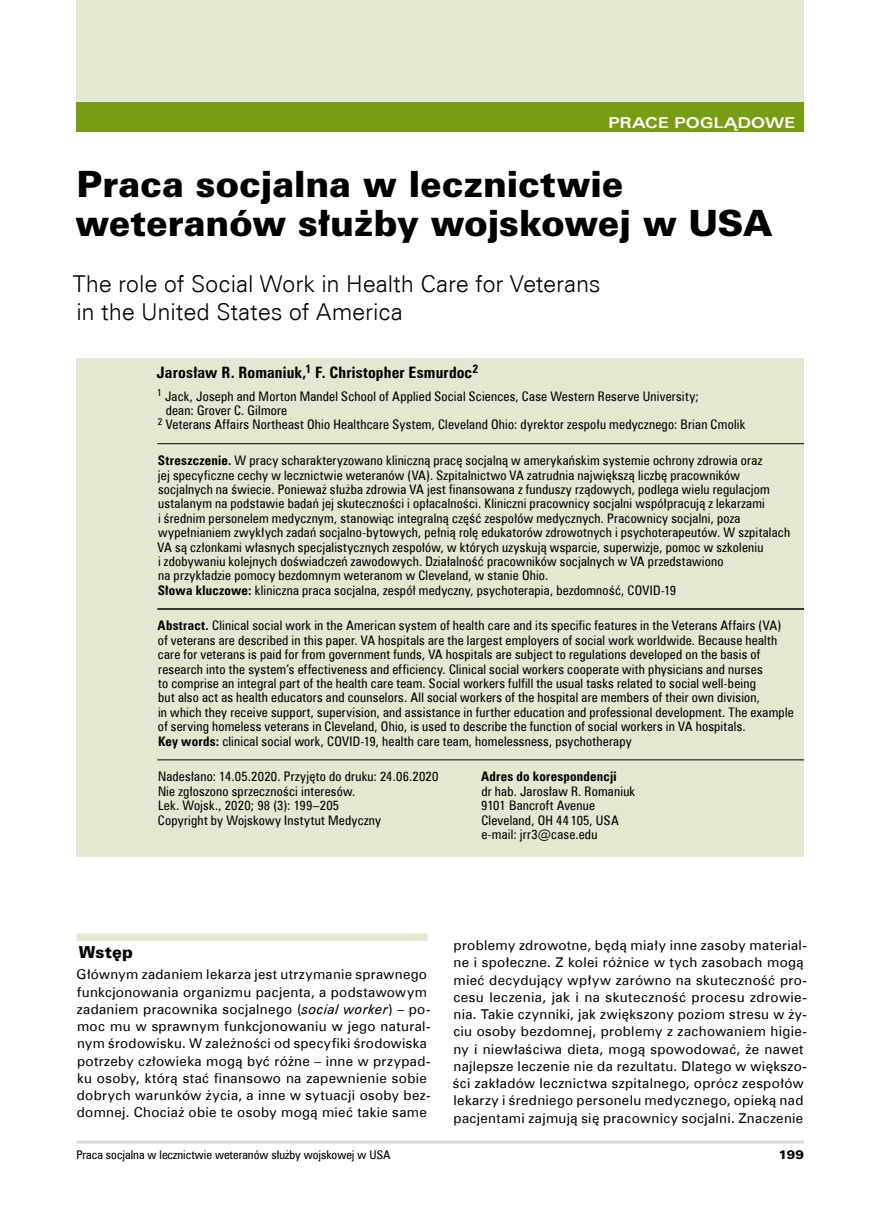
<style>
.page{position:relative;width:872px;height:1212px;background:#fff}
.page>*{position:absolute;margin:0;border:0;box-sizing:border-box;transform-origin:0 0}
.t1{font:33px/39.6px "Zurich Blk PL";letter-spacing:-.005em;color:#000}
.t2{font:23.25px/27.9px "Zurich Lt EU Normal";letter-spacing:-.005em;color:#000}
.t3{font:15.75px "Zurich Cn EU Bold";letter-spacing:.01em;color:#000}
.t4{font:15px "Zurich Ex EU Bold";letter-spacing:.01em;color:#fff}
.t5{font:15px "Zurich Blk PL";letter-spacing:.01em;color:#000}
.t6{font:13.5px/17.2px "Zurich EU";letter-spacing:.025em;color:#000}
.t7{font:13.2px/14.4px "Zurich Cn EU Normal";letter-spacing:.015em;color:#000}
.t8{font:13.2px "Zurich Cn EU Bold";letter-spacing:.015em;color:#000}
.t9{font:12px "Zurich Cn EU Normal";color:#000;scale:1.04 1}
.t10{font:11.25px "Zurich Blk PL";color:#000;scale:1.04 1}
.s1{font-family:"Zurich Cn EU Bold"}
.s2{font-style:italic}
</style>
<div class="page">
<div style="left:77px;top:0;width:727px;height:132px;background:#e3e9d1"></div>
<hr style="left:77px;top:1140px;width:727px;height:3px;background:#d9d9da">
<div style="left:77px;top:102px;width:727px;height:30px;background:#779d14"></div>
<div style="left:77px;top:933px;width:350px;height:8px;background:#e3e9d1"></div>
<div style="left:77px;top:358px;width:727px;height:499px;background:#e3e9d1"></div>
<hr style="left:157px;top:443px;width:647px;height:1px;background:#000">
<hr style="left:157px;top:609px;width:647px;height:1px;background:#000">
<hr style="left:157px;top:760px;width:647px;height:1px;background:#000">
<p class="t4" style="left:608px;top:113px;width:189px">PRACE POGLĄDOWE</p>
<h1 class="t1" style="left:75px;top:164px;width:699px">Praca socjalna w lecznictwie weteranów służby wojskowej w USA</h1>
<h2 class="t2" style="left:73px;top:269px;width:529px">The role of Social Work in Health Care for Veterans in the United States of America</h2>
<p class="t3" style="left:157px;top:362px;width:323px">Jarosław R. Romaniuk,<sup>1</sup> F. Christopher Esmurdoc<sup>2</sup></p>
<p class="t7" style="left:157px;top:389px;width:543px"><sup>1</sup> Jack, Joseph and Morton Mandel School of Applied Social Sciences, Case Western Reserve University;</p>
<p class="t7" style="left:166px;top:403px;width:123px">dean: Grover C. Gilmore</p>
<p class="t7" style="left:158px;top:418px;width:589px"><sup>2</sup> Veterans Affairs Northeast Ohio Healthcare System, Cleveland Ohio: dyrektor zespołu medycznego: Brian Cmolik</p>
<p class="t7" style="left:158px;top:453px;width:634px"><span class="s1">Streszczenie.</span> W pracy scharakteryzowano kliniczną pracę socjalną w amerykańskim systemie ochrony zdrowia oraz<br>jej specyficzne cechy w lecznictwie weteranów (VA). Szpitalnictwo VA zatrudnia największą liczbę pracowników socjalnych na świecie. Ponieważ służba zdrowia VA jest finansowana z funduszy rządowych, podlega wielu regulacjom ustalanym na podstawie badań jej skuteczności i opłacalności. Kliniczni pracownicy socjalni współpracują z lekarzami<br>i średnim personelem medycznym, stanowiąc integralną część zespołów medycznych. Pracownicy socjalni, poza wypełnianiem zwykłych zadań socjalno‑bytowych, pełnią rolę edukatorów zdrowotnych i psychoterapeutów. W szpitalach VA są członkami własnych specjalistycznych zespołów, w których uzyskują wsparcie, superwizje, pomoc w szkoleniu<br>i zdobywaniu kolejnych doświadczeń zawodowych. Działalność pracowników socjalnych w VA przedstawiono<br>na przykładzie pomocy bezdomnym weteranom w Cleveland, w stanie Ohio.<br><span class="s1">Słowa kluczowe:</span> kliniczna praca socjalna, zespół medyczny, psychoterapia, bezdomność, COVID‑19</p>
<p class="t7" style="left:157px;top:619px;width:638px"><span class="s1">Abstract.</span> Clinical social work in the American system of health care and its specific features in the Veterans Affairs (VA) of veterans are described in this paper. VA hospitals are the largest employers of social work worldwide. Because health care for veterans is paid for from government funds, VA hospitals are subject to regulations developed on the basis of research into the system’s effectiveness and efficiency. Clinical social workers cooperate with physicians and nurses<br>to comprise an integral part of the health care team. Social workers fulfill the usual tasks related to social well‑being<br>but also act as health educators and counselors. All social workers of the hospital are members of their own division,<br>in which they receive support, supervision, and assistance in further education and professional development. The example of serving homeless veterans in Cleveland, Ohio, is used to describe the function of social workers in VA hospitals.<br><span class="s1">Key words:</span> clinical social work, COVID‑19, health care team, homelessness, psychotherapy</p>
<p class="t7" style="left:158px;top:769px;width:282px">Nadesłano: 14.05.2020. Przyjęto do druku: 24.06.2020<br>Nie zgłoszono sprzeczności interesów.<br>Lek. Wojsk., 2020; 98 (3): 199–205<br>Copyright by Wojskowy Instytut Medyczny</p>
<p class="t8" style="left:481px;top:768px;width:137px">Adres do korespondencji</p>
<p class="t7" style="left:481px;top:784px;width:156px">dr hab. Jarosław R. Romaniuk<br>9101 Bancroft Avenue<br>Cleveland, OH 44105, USA e‑mail: jrr3@case.edu</p>
<p class="t5" style="left:79px;top:942px;width:56px">Wstęp</p>
<p class="t6" style="left:77px;top:966px;width:355px">Głównym zadaniem lekarza jest utrzymanie sprawnego funkcjonowania organizmu pacjenta, a podstawowym zadaniem pracownika socjalnego (<span class="s2">social worker</span>) – po&shy;moc mu w sprawnym funkcjonowaniu w jego natural&shy;nym środowisku. W zależności od specyfiki środowiska potrzeby człowieka mogą być różne – inne w przypad&shy;ku osoby, którą stać finansowo na zapewnienie sobie dobrych warunków życia, a inne w sytuacji osoby bez&shy;domnej. Chociaż obie te osoby mogą mieć takie same</p>
<p class="t6" style="left:453px;top:937px;width:355px">problemy zdrowotne, będą miały inne zasoby material&shy;ne i społeczne. Z kolei różnice w tych zasobach mogą mieć decydujący wpływ zarówno na skuteczność pro&shy;cesu leczenia, jak i na skuteczność procesu zdrowie&shy;nia. Takie czynniki, jak zwiększony poziom stresu w ży&shy;ciu osoby bezdomnej, problemy z zachowaniem higie&shy;ny i niewłaściwa dieta, mogą spowodować, że nawet najlepsze leczenie nie da rezultatu. Dlatego w większo&shy;ści zakładów lecznictwa szpitalnego, oprócz zespołów lekarzy i średniego personelu medycznego, opieką nad pacjentami zajmują się pracownicy socjalni. Znaczenie</p>
<p class="t9" style="left:77px;top:1147px;width:303px">Praca socjalna w lecznictwie weteranów służby wojskowej w USA</p>
<p class="t10" style="left:778px;top:1147px;width:26px">199</p>
</div>
